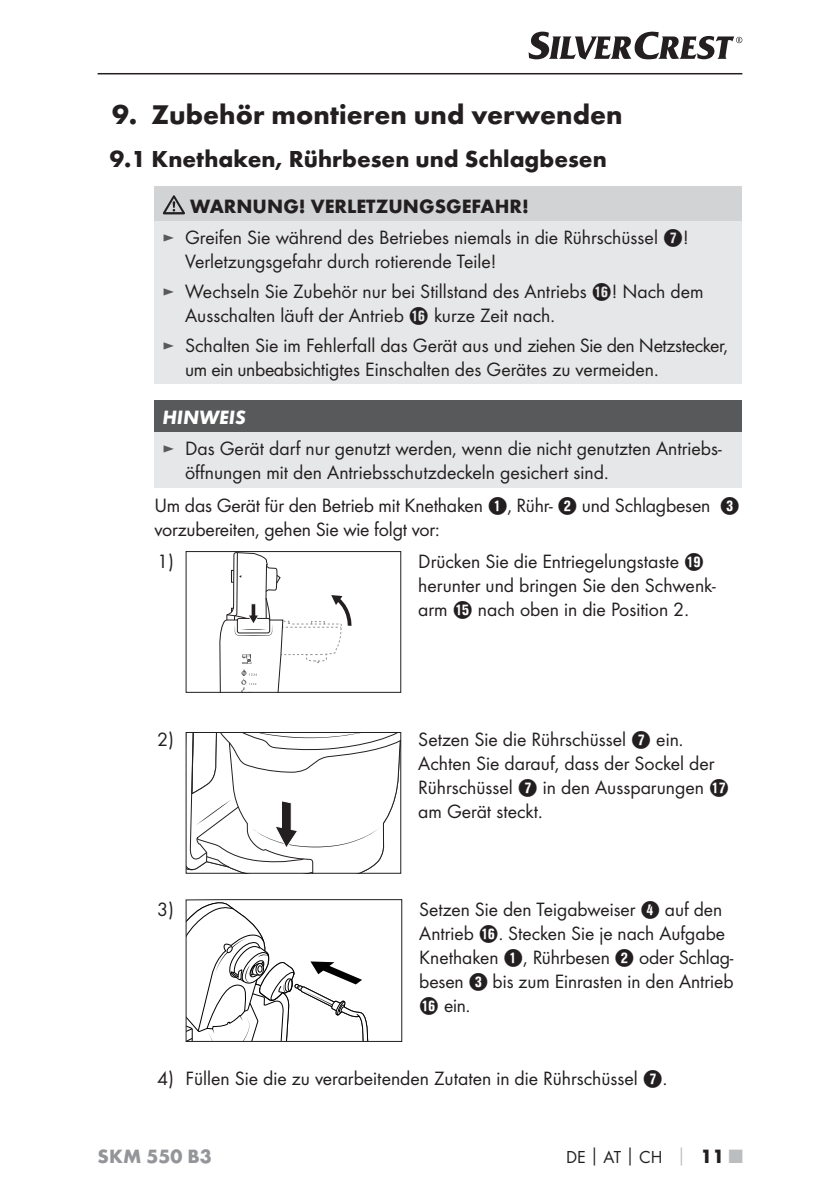
<style>
.page{position:relative;width:840px;height:1191px;background:#fff}
.page>*{position:absolute;margin:0;border:0;box-sizing:border-box;transform-origin:0 0}
.t1{font:700 28px "Futura";color:#231f20}
.t2{font:700 24px "Futura";color:#231f20}
.t3{font:20px/24px "Futura Boo";color:#231f20}
.t4{font:700 20px "Futura";color:#231f20}
.t5{font:700 20px "Futura";color:#939598}
.t6{font:italic 700 20px "Futura";color:#fff}
.t7{font:18px "Futura Boo";color:#231f20}
.s1{font-size:18px;color:#58595b}
.s2{font-family:"Hako PI Nummern"}
.s3{font-family:"Futura";font-weight:700}
.s4{font-family:"Futura";font-weight:700;color:#bbbdc0}
.s5{font-family:"Futura";font-weight:700;font-size:20px}
.s6{font-family:"Futura";font-weight:700;font-size:20px;color:#bbbdc0}
</style>
<div class="page">
<hr style="left:98px;top:73px;width:644px;height:1px;background:#231f20">
<svg style="left:528px;top:32px;width:214px;height:28px"></svg>
<div style="left:154px;top:187px;width:588px;height:34px;background:#d1d3d4"></div>
<div style="left:154px;top:221px;width:588px;height:163px;background:#e6e7e8"></div>
<svg style="left:163px;top:195px;width:22px;height:19px"></svg>
<div style="left:154px;top:400px;width:588px;height:32px;background:#58595b"></div>
<div style="left:154px;top:432px;width:588px;height:55px;background:#e6e7e8"></div>
<svg style="left:219px;top:553px;width:133px;height:138px"></svg>
<div style="left:185px;top:551px;width:216px;height:142px;border:1px solid #231f20"></div>
<svg style="left:187px;top:734px;width:212px;height:137px"></svg>
<div style="left:185px;top:732px;width:216px;height:141px;border:1px solid #231f20"></div>
<svg style="left:185px;top:899px;width:217px;height:143px"></svg>
<h1 class="t1" style="left:112px;top:104px;width:511px">9. Zubehör montieren und verwenden</h1>
<p class="t2" style="left:110px;top:150px;width:498px">9.1 Knethaken, Rührbesen und Schlagbesen</p>
<p class="t4" style="left:190px;top:199px;width:340px">WARNUNG! VERLETZUNGSGEFAHR!</p>
<p class="t3" style="left:185px;top:227px;width:504px;text-indent:-23px"><span class="s1">►</span> Greifen Sie während des Betriebes niemals in die Rührschüssel <span class="s2">7</span>!<br>Verletzungsgefahr durch rotierende Teile!</p>
<p class="t3" style="left:185px;top:280px;width:519px;text-indent:-23px"><span class="s1">►</span> Wechseln Sie Zubehör nur bei Stillstand des Antriebs <span class="s2">Z</span>! Nach dem<br>Ausschalten läuft der Antrieb <span class="s2">Z</span> kurze Zeit nach.</p>
<p class="t3" style="left:185px;top:334px;width:544px;text-indent:-23px"><span class="s1">►</span> Schalten Sie im Fehlerfall das Gerät aus und ziehen Sie den Netzstecker, um ein unbeabsichtigtes Einschalten des Gerätes zu vermeiden.</p>
<p class="t6" style="left:162px;top:411px;width:85px">HINWEIS</p>
<p class="t3" style="left:185px;top:437px;width:538px;text-indent:-23px"><span class="s1">►</span> Das Gerät darf nur genutzt werden, wenn die nicht genutzten Antriebs&shy;öffnungen mit den Antriebsschutzdeckeln gesichert sind.</p>
<p class="t3" style="left:154px;top:494px;width:586px">Um das Gerät für den Betrieb mit Knethaken <span class="s2">1</span>, Rühr- <span class="s2">2</span> und Schlagbesen <span class="s2">3 </span>vorzubereiten, gehen Sie wie folgt vor:</p>
<p class="t3" style="left:157px;top:550px;width:18px">1)</p>
<p class="t3" style="left:418px;top:550px;width:299px">Drücken Sie die Entriegelungstaste <span class="s2">O </span>herunter und bringen Sie den Schwenk&shy;arm <span class="s2">T</span> nach oben in die Position 2.</p>
<p class="t3" style="left:157px;top:728px;width:18px">2)</p>
<p class="t3" style="left:418px;top:728px;width:312px">Setzen Sie die Rührschüssel <span class="s2">7</span> ein.<br>Achten Sie darauf, dass der Sockel der<br>Rührschüssel <span class="s2">7</span> in den Aussparungen <span class="s2">U </span>am Gerät steckt.</p>
<p class="t3" style="left:157px;top:898px;width:18px">3)</p>
<p class="t3" style="left:419px;top:898px;width:316px">Setzen Sie den Teigabweiser <span class="s2">4</span> auf den<br>Antrieb <span class="s2">Z</span>. Stecken Sie je nach Aufgabe<br>Knethaken <span class="s2">1</span>, Rührbesen <span class="s2">2</span> oder Schlag&shy;besen <span class="s2">3</span> bis zum Einrasten in den Antrieb<br><span class="s2">Z</span> ein.</p>
<p class="t3" style="left:157px;top:1067px;width:511px">4) Füllen Sie die zu verarbeitenden Zutaten in die Rührschüssel <span class="s2">7</span>.</p>
<p class="t5" style="left:98px;top:1148px;width:116px">SKM 550 B3</p>
<p class="t7" style="left:565px;top:1148px;width:178px">DE<span class="s3">│</span>AT<span class="s3">│</span>CH <span class="s4">│</span> <span class="s5">11</span> <span class="s6">■</span></p>
</div>
